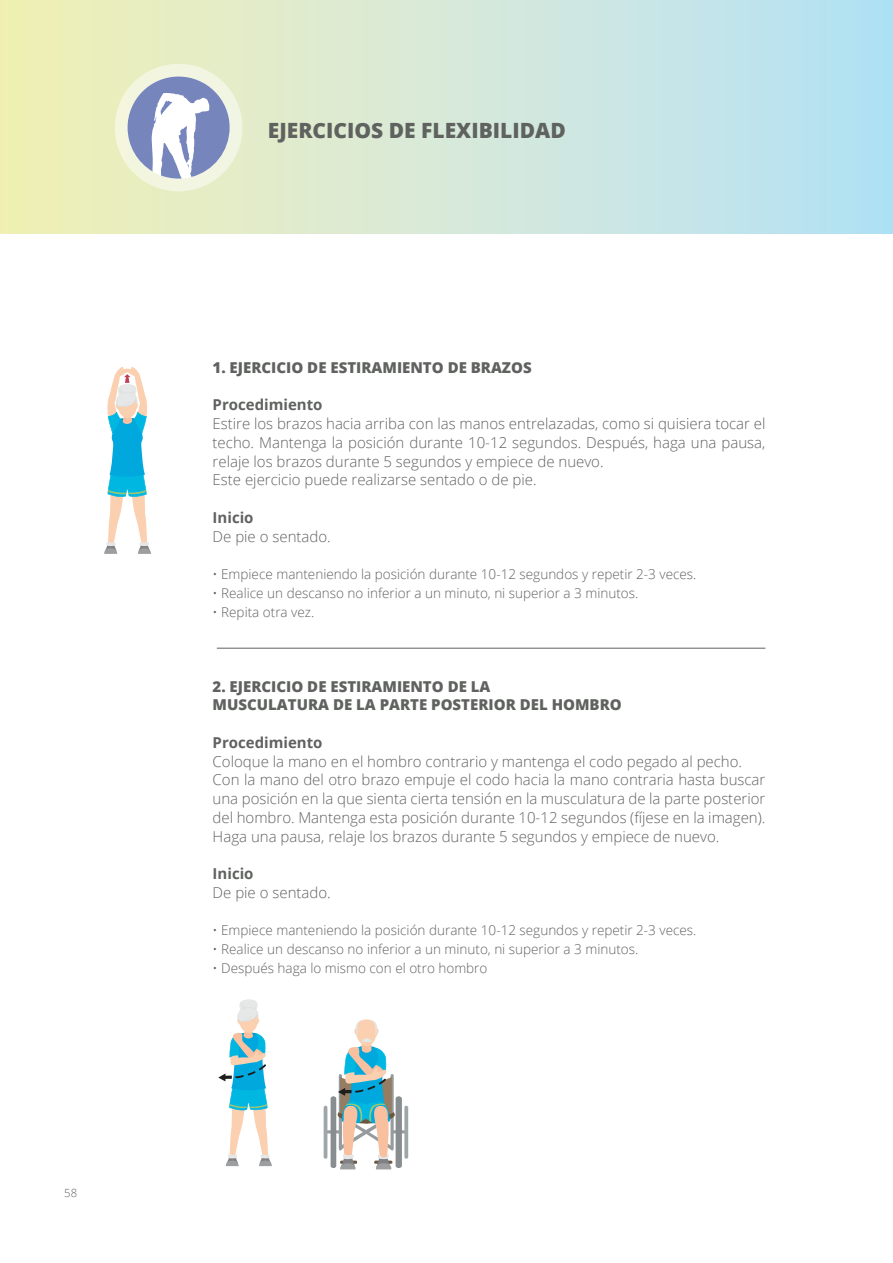
<style>
.page{position:relative;width:893px;height:1263px;background:#fff}
.page>*{position:absolute;margin:0;border:0;box-sizing:border-box;transform-origin:0 0}
.t1{font:800 21px "Open Sans";color:#5f625f}
.t2{font:300 15px/18.8px "Open Sans";color:#5f625f}
.t3{font:800 15px/18.8px "Open Sans";color:#5f625f}
.t4{font:700 15px "Open Sans";color:#5f625f}
.t5{font:300 13.5px "Open Sans";color:#5f625f}
.t6{font:300 11.25px "Open Sans";color:#5f625f}
</style>
<div class="page">
<div style="left:0;top:0;width:893px;height:234px;background:linear-gradient(to right,#f4f0b6,#b5e1f8)"></div>
<svg style="left:104px;top:367px;width:47px;height:187px"></svg>
<svg style="left:218px;top:999px;width:54px;height:167px"></svg>
<hr style="left:325px;top:1130px;width:15px;height:3px;background:#969b9e;border-radius:2px">
<hr style="left:324px;top:1106px;width:3px;height:53px;background:#9da7a9;border-radius:2px">
<div style="left:331px;top:1096px;width:5px;height:72px;background:#888d90;border-radius:3px"></div>
<hr style="left:392px;top:1130px;width:15px;height:3px;background:#969b9e;border-radius:2px">
<svg style="left:404px;top:1106px;width:4px;height:53px"></svg>
<div style="left:357px;top:1019px;width:19px;height:27px;background:#fce7d6;border-radius:50%"></div>
<svg style="left:336px;top:1020px;width:66px;height:149px"></svg>
<div style="left:115px;top:64px;width:127px;height:127px;background:#f2f5e0;border-radius:50%"></div>
<svg style="left:128px;top:77px;width:102px;height:102px"></svg>
<hr style="left:217px;top:648px;width:548px;height:1px;background:#5f625f">
<p class="t6" style="left:64px;top:1185px;width:14px">58</p>
<h1 class="t1" style="left:268px;top:114px;width:299px">EJERCICIOS DE FLEXIBILIDAD</h1>
<p class="t3" style="left:213px;top:357px;width:321px">1. EJERCICIO DE ESTIRAMIENTO DE BRAZOS</p>
<p class="t4" style="left:213px;top:394px;width:111px">Procedimiento</p>
<p class="t2" style="left:213px;top:414px;width:554px">Estire los brazos hacia arriba con las manos entrelazadas, como si quisiera tocar el techo. Mantenga la posición durante 10-12 segundos. Después, haga una pausa, relaje los brazos durante 5 segundos y empiece de nuevo.<br>Este ejercicio puede realizarse sentado o de pie.</p>
<p class="t4" style="left:213px;top:507px;width:42px">Inicio</p>
<p class="t2" style="left:213px;top:526px;width:120px">De pie o sentado.</p>
<p class="t5" style="left:213px;top:565px;width:485px">• Empiece manteniendo la posición durante 10-12 segundos y repetir 2-3 veces.</p>
<p class="t5" style="left:213px;top:584px;width:427px">• Realice un descanso no inferior a un minuto, ni superior a 3 minutos.</p>
<p class="t5" style="left:213px;top:602px;width:103px">• Repita otra vez.</p>
<p class="t3" style="left:213px;top:676px;width:411px">2. EJERCICIO DE ESTIRAMIENTO DE LA<br>MUSCULATURA DE LA PARTE POSTERIOR DEL HOMBRO</p>
<p class="t4" style="left:213px;top:732px;width:111px">Procedimiento</p>
<p class="t2" style="left:213px;top:751px;width:554px">Coloque la mano en el hombro contrario y mantenga el codo pegado al pecho.<br>Con la mano del otro brazo empuje el codo hacia la mano contraria hasta buscar una posición en la que sienta cierta tensión en la musculatura de la parte posterior del hombro. Mantenga esta posición durante 10-12 segundos (fíjese en la imagen).<br>Haga una pausa, relaje los brazos durante 5 segundos y empiece de nuevo.</p>
<p class="t4" style="left:213px;top:863px;width:42px">Inicio</p>
<p class="t2" style="left:213px;top:883px;width:120px">De pie o sentado.</p>
<p class="t5" style="left:213px;top:921px;width:485px">• Empiece manteniendo la posición durante 10-12 segundos y repetir 2-3 veces.</p>
<p class="t5" style="left:213px;top:940px;width:427px">• Realice un descanso no inferior a un minuto, ni superior a 3 minutos.</p>
<p class="t5" style="left:213px;top:959px;width:276px">• Después haga lo mismo con el otro hombro</p>
</div>
